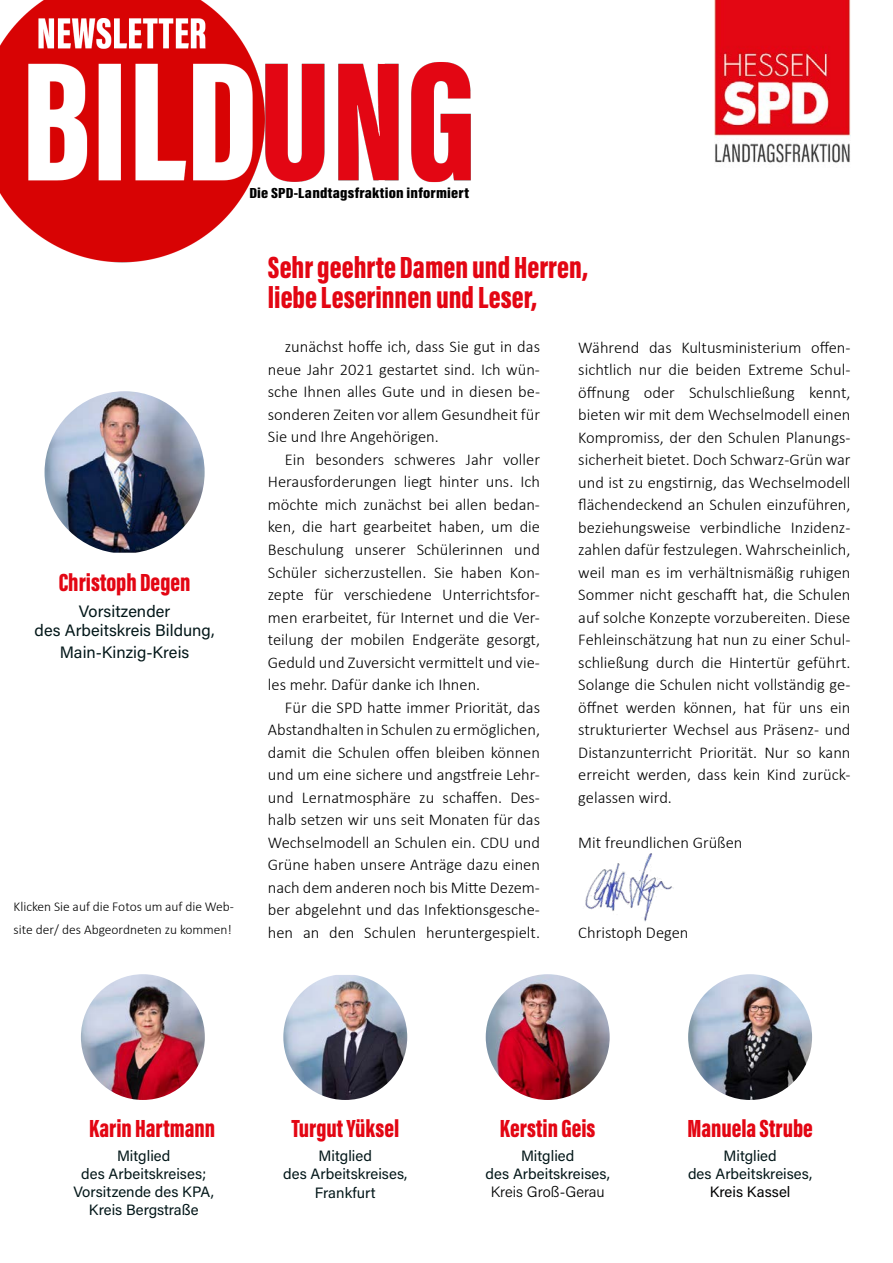
<style>
.page{position:relative;width:893px;height:1263px;background:#fff}
.page>*{position:absolute;margin:0;border:0;box-sizing:border-box;transform-origin:0 0}
.t1{font:900 31.5px/30px "Acumin Pro Extra Cond";color:#e30613}
.t2{font:900 25.5px "Acumin Pro Extra Cond";color:#e30613}
.t3{font:300 16.5px/22.5px "Calibri";color:#000;text-align:justify}
.t4{font:16.5px/19.8px "Acumin Variable Concept";letter-spacing:.02em;color:#031719;text-align:center}
.t5{font:15px/18px "Acumin Variable Concept";letter-spacing:.025em;color:#031719;text-align:center}
.t6{font:900 15px "Acumin Pro Extra Cond";letter-spacing:.01em;color:#000;scale:1.25 1}
.t7{font:15px "Acumin Variable Concept";letter-spacing:.015em;color:#000}
.t8{font:300 13.5px/22.5px "Calibri";color:#000}
</style>
<div class="page">
<img style="left:81px;top:974px;width:124px;height:126px">
<img style="left:283px;top:975px;width:124px;height:125px">
<img style="left:486px;top:974px;width:124px;height:126px">
<img style="left:688px;top:974px;width:124px;height:126px">
<img style="left:0;top:0;width:471px;height:263px">
<img style="left:45px;top:391px;width:160px;height:162px">
<img style="left:714px;top:0;width:136px;height:163px">
<img style="left:585px;top:854px;width:88px;height:68px">
<p class="t6" style="left:249px;top:183px;width:177px">Die SPD-Landtagsfraktion informiert</p>
<h2 class="t2" style="left:59px;top:567px;width:133px">Christoph Degen</h2>
<p class="t4" style="left:35px;top:600px;width:181px">Vorsitzender<br>des Arbeitskreis Bildung,</p>
<p class="t4" style="left:60px;top:641px;width:130px">Main-Kinzig-Kreis</p>
<p class="t8" style="left:14px;top:895px;width:222px">Klicken Sie auf die Fotos um auf die Web&shy;site der/ des Abgeordneten zu kommen!</p>
<h1 class="t1" style="left:268px;top:252px;width:322px">Sehr geehrte Damen und Herren, liebe Leserinnen und Leser,</h1>
<p class="t3" style="left:268px;top:335px;width:274px;text-indent:17px">zunächst hoffe ich, dass Sie gut in das neue Jahr 2021 gestartet sind. Ich wün&shy;sche Ihnen alles Gute und in diesen be&shy;sonderen Zeiten vor allem Gesundheit für Sie und Ihre Angehörigen.</p>
<p class="t3" style="left:268px;top:448px;width:274px;text-indent:17px">Ein besonders schweres Jahr voller Herausforderungen liegt hinter uns. Ich möchte mich zunächst bei allen bedan&shy;ken, die hart gearbeitet haben, um die Beschulung unserer Schülerinnen und Schüler sicherzustellen. Sie haben Kon&shy;zepte für verschiedene Unterrichtsfor&shy;men erarbeitet, für Internet und die Ver&shy;teilung der mobilen Endgeräte gesorgt, Geduld und Zuversicht vermittelt und vie&shy;les mehr. Dafür danke ich Ihnen.</p>
<p class="t3" style="left:268px;top:696px;width:274px;text-indent:17px">Für die SPD hatte immer Priorität, das Abstandhalten in Schulen zu ermöglichen, damit die Schulen offen bleiben können und um eine sichere und angstfreie Lehr&shy;und Lernatmosphäre zu schaffen. Des&shy;halb setzen wir uns seit Monaten für das Wechselmodell an Schulen ein. CDU und Grüne haben unsere Anträge dazu einen nach dem anderen noch bis Mitte Dezem&shy;ber abgelehnt und das Infektionsgesche&shy;hen an den Schulen heruntergespielt.</p>
<p class="t3" style="left:578px;top:336px;width:274px">Während das Kultusministerium offen&shy;sichtlich nur die beiden Extreme Schul&shy;öffnung oder Schulschließung kennt, bieten wir mit dem Wechselmodell einen Kompromiss, der den Schulen Planungs&shy;sicherheit bietet. Doch Schwarz-Grün war und ist zu engstirnig, das Wechselmodell flächendeckend an Schulen einzuführen, beziehungsweise verbindliche Inzidenz&shy;zahlen dafür festzulegen. Wahrscheinlich, weil man es im verhältnismäßig ruhigen Sommer nicht geschafft hat, die Schulen auf solche Konzepte vorzubereiten. Diese Fehleinschätzung hat nun zu einer Schul&shy;schließung durch die Hintertür geführt.<br>Solange die Schulen nicht vollständig ge&shy;öffnet werden können, hat für uns ein strukturierter Wechsel aus Präsenz- und Distanzunterricht Priorität. Nur so kann erreicht werden, dass kein Kind zurück&shy;gelassen wird.</p>
<p class="t3" style="left:578px;top:831px;width:166px">Mit freundlichen Grüßen</p>
<p class="t3" style="left:578px;top:921px;width:112px">Christoph Degen</p>
<h2 class="t2" style="left:89px;top:1112px;width:128px">Karin Hartmann</h2>
<p class="t5" style="left:74px;top:1146px;width:141px">Mitglied<br>des Arbeitskreises;<br>Vorsitzende des KPA,<br>Kreis Bergstraße</p>
<h2 class="t2" style="left:291px;top:1112px;width:109px">Turgut Yüksel</h2>
<p class="t5" style="left:283px;top:1146px;width:125px">Mitglied<br>des Arbeitskreises,</p>
<p class="t5" style="left:315px;top:1183px;width:62px">Frankfurt</p>
<h2 class="t2" style="left:500px;top:1112px;width:97px">Kerstin Geis</h2>
<p class="t5" style="left:486px;top:1146px;width:125px">Mitglied<br>des Arbeitskreises,</p>
<p class="t7" style="left:491px;top:1181px;width:115px">Kreis Groß-Gerau</p>
<h2 class="t2" style="left:687px;top:1112px;width:127px">Manuela Strube</h2>
<p class="t5" style="left:688px;top:1146px;width:125px">Mitglied<br>des Arbeitskreises,</p>
<p class="t7" style="left:710px;top:1181px;width:82px">Kreis Kassel</p>
</div>
